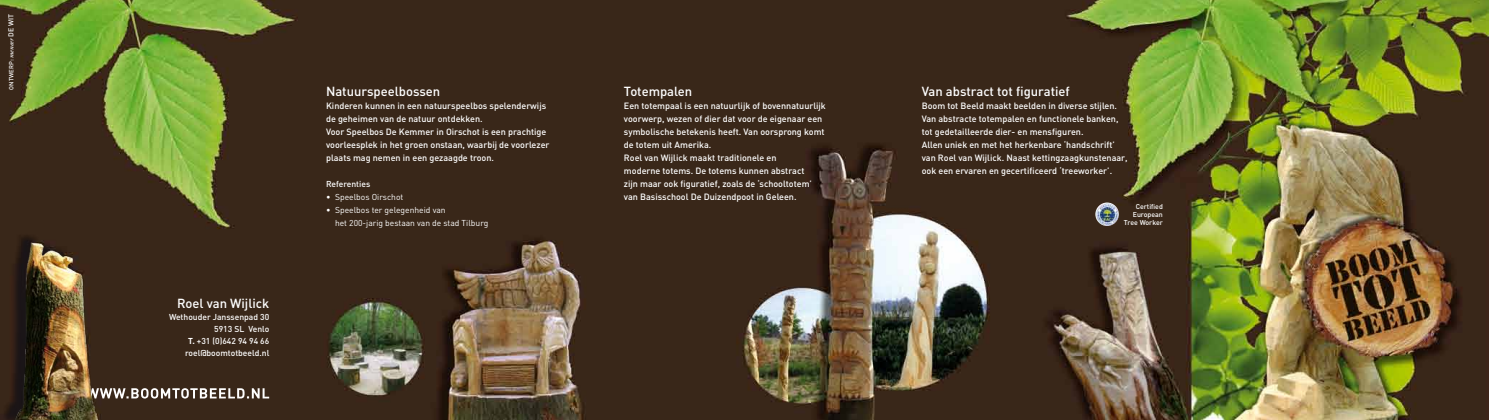
<style>
.page{position:relative;width:1489px;height:420px;background:#fff}
.page>*{position:absolute;margin:0;border:0;box-sizing:border-box;transform-origin:0 0}
.t1{font:500 13px "DIN";color:#fff}
.t2{font:500 9px/13px "DIN";color:#fff}
.t3{font:500 8.5px/12px "DIN";color:#fff;text-align:right}
.t4{font:8.5px/13px "DIN";color:#fff}
.t5{font:500 7px/8px "DIN";color:#fff;text-align:right}
.t6{font:500 6px "DIN";color:#fff}
.s1{font-family:"Adobe Garamond Pro";font-weight:600;font-style:italic;font-size:7px}
.s2{font-size:7px}
.s3{font-weight:700}
</style>
<div class="page">
<img style="left:0;top:0;width:1488px;height:420px">
<svg style="left:142px;top:388px;width:127px;height:10px"></svg>
<img style="left:0;top:227px;width:142px;height:193px">
<img style="left:1095px;top:202px;width:23px;height:24px;border-radius:12px">
<p class="t6" style="left:8px;top:89px;width:76px;rotate:-90deg">ontwerp: <span class="s1">meneer</span> <span class="s2">DE WIT</span></p>
<h1 class="t1" style="left:177px;top:295px;width:94px">Roel van Wijlick</h1>
<p class="t3" style="left:169px;top:311px;width:102px">Wethouder Janssenpad 30<br>5913 SL Venlo<br><span class="s3">T.</span> +31 (0)642 94 94 66 roel@boomtotbeeld.nl</p>
<h1 class="t1" style="left:921px;top:83px;width:150px">Van abstract tot figuratief</h1>
<p class="t2" style="left:921px;top:99px;width:207px">Boom tot Beeld maakt beelden in diverse stijlen.<br>Van abstracte totempalen en functionele banken, tot gedetailleerde dier- en mensfiguren.<br>Allen uniek en met het herkenbare ‘handschrift’ van Roel van Wijlick. Naast kettingzaagkunstenaar, ook een ervaren en gecertificeerd ‘treeworker’.</p>
<h1 class="t1" style="left:326px;top:83px;width:116px">Natuurspeelbossen</h1>
<p class="t2" style="left:326px;top:99px;width:225px">Kinderen kunnen in een natuurspeelbos spelenderwijs de geheimen van de natuur ontdekken.<br>Voor Speelbos De Kemmer in Oirschot is een prachtige voorleesplek in het groen onstaan, waarbij de voorlezer plaats mag nemen in een gezaagde troon.</p>
<p class="t3" style="left:326px;top:177px;width:46px">Referenties</p>
<p class="t4" style="left:326px;top:190px;width:79px">• Speelbos Oirschot</p>
<p class="t4" style="left:335px;top:203px;width:155px;text-indent:-9px">• Speelbos ter gelegenheid van<br>het 200-jarig bestaan van de stad Tilburg</p>
<p class="t5" style="left:1123px;top:202px;width:40px">Certified<br>European<br>Tree Worker</p>
<h1 class="t1" style="left:624px;top:83px;width:70px">Totempalen</h1>
<p class="t2" style="left:624px;top:99px;width:203px">Een totempaal is een natuurlijk of bovennatuurlijk voorwerp, wezen of dier dat voor de eigenaar een symbolische betekenis heeft. Van oorsprong komt de totem uit Amerika.<br>Roel van Wijlick maakt traditionele en<br>moderne totems. De totems kunnen abstract<br>zijn maar ook figuratief, zoals de ‘schooltotem’ van Basisschool De Duizendpoot in Geleen.</p>
</div>
